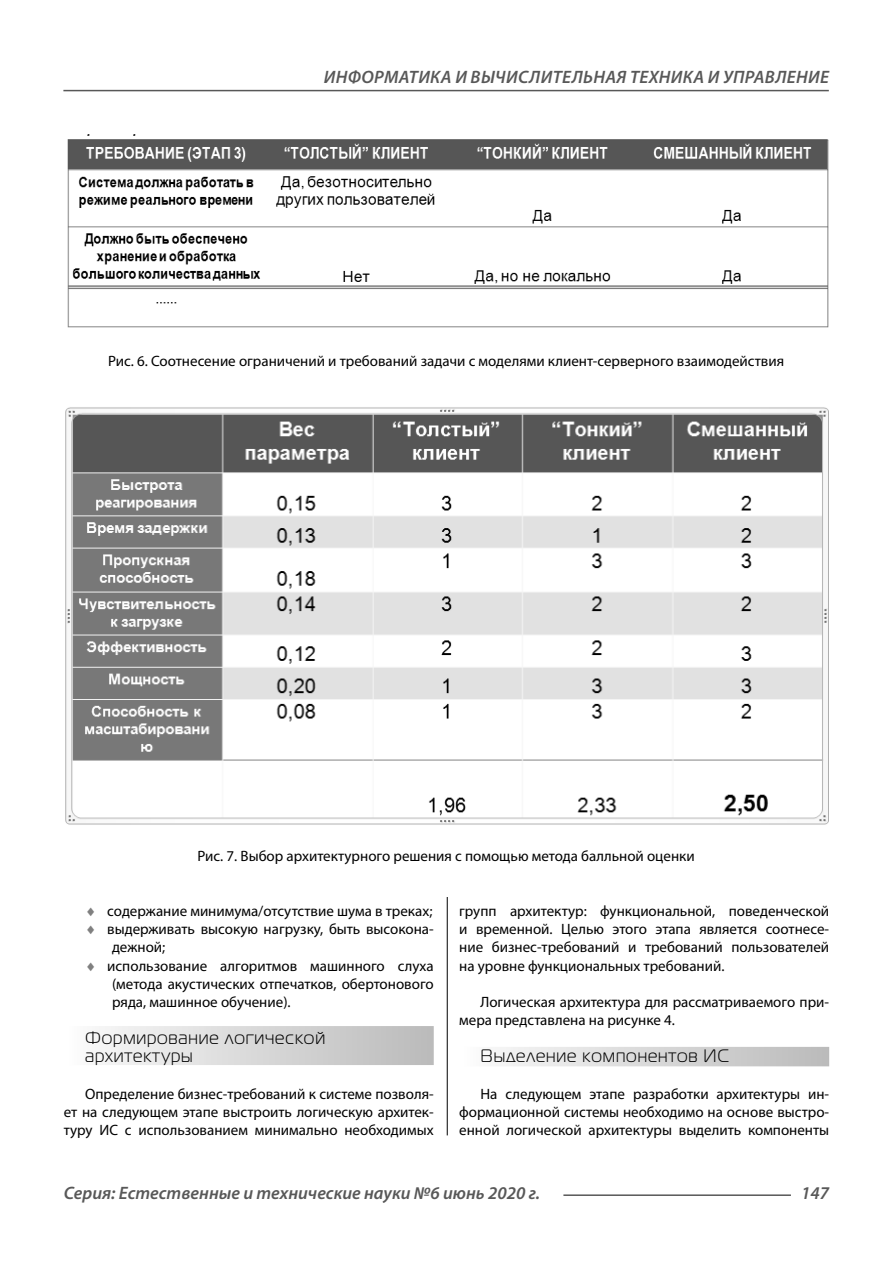
<style>
.page{position:relative;width:893px;height:1263px;background:#fff}
.page>*{position:absolute;margin:0;border:0;box-sizing:border-box;transform-origin:0 0}
.t1{font:18px/18.3px "Magistral C";letter-spacing:.05em;color:#000}
.t2{font:italic 600 18px "Myriad Pro";color:#585858}
.t3{font:italic 600 18px "Myriad Pro";letter-spacing:.02em;color:#585858}
.t4{font:15px/18.3px "Myriad Pro";color:#000;text-align:justify}
.s1{color:#808080}
</style>
<div class="page">
<hr style="left:447px;top:128px;width:1px;height:1007px;background:#000">
<div style="left:64px;top:1026px;width:370px;height:39px;background:linear-gradient(to right,#fcfcfc,#bababa)"></div>
<div style="left:459px;top:1047px;width:370px;height:19px;background:linear-gradient(to right,#fcfcfc,#bababa)"></div>
<div style="left:63px;top:128px;width:766px;height:769px;background:#fff"></div>
<img style="left:67px;top:135px;width:762px;height:193px">
<img style="left:65px;top:407px;width:764px;height:418px">
<hr style="left:563px;top:1194px;width:228px;height:2px;background:#585858">
<hr style="left:63px;top:90px;width:766px;height:1px;background:#585858">
<p class="t3" style="left:324px;top:67px;width:507px">ИНФОРМАТИКА И ВЫЧИСЛИТЕЛЬНАЯ ТЕХНИКА И УПРАВЛЕНИЕ</p>
<p class="t4" style="left:108px;top:351px;width:678px">Рис. 6. Соотнесение ограничений и требований задачи с моделями клиент-серверного взаимодействия</p>
<p class="t4" style="left:197px;top:846px;width:499px">Рис. 7. Выбор архитектурного решения с помощью метода балльной оценки</p>
<p class="t4" style="left:85px;top:901px;width:349px"><span class="s1">♦</span> содержание минимума/отсутствие шума в треках;</p>
<p class="t4" style="left:85px;top:919px;width:350px"><span class="s1">♦</span> выдерживать высокую нагрузку, быть высокона-</p>
<p class="t4" style="left:112px;top:938px;width:55px">дежной;</p>
<p class="t4" style="left:85px;top:956px;width:350px"><span class="s1">♦</span> использование алгоритмов машинного слуха</p>
<p class="t4" style="left:112px;top:974px;width:323px">(метода акустических отпечатков, обертонового</p>
<p class="t4" style="left:112px;top:993px;width:180px">ряда, машинное обучение).</p>
<p class="t1" style="left:85px;top:1028px;width:242px">Формирование логической архитектуры</p>
<p class="t4" style="left:64px;top:1084px;width:371px;text-indent:21px">Определение бизнес-требований к системе позволя&shy;ет на следующем этапе выстроить логическую архитек&shy;туру ИС с использованием минимально необходимых</p>
<p class="t4" style="left:459px;top:901px;width:371px">групп архитектур: функциональной, поведенческой и временной. Целью этого этапа является соотнесе&shy;ние бизнес-требований и требований пользователей на уровне функциональных требований.</p>
<p class="t4" style="left:459px;top:993px;width:371px;text-indent:21px">Логическая архитектура для рассматриваемого при&shy;мера представлена на рисунке 4.</p>
<p class="t1" style="left:480px;top:1047px;width:250px">Выделение компонентов ИС</p>
<p class="t4" style="left:459px;top:1084px;width:371px;text-indent:21px">На следующем этапе разработки архитектуры ин&shy;формационной системы необходимо на основе выстро&shy;енной логической архитектуры выделить компоненты</p>
<p class="t2" style="left:64px;top:1182px;width:478px">Серия: Естественные и технические науки №6 июнь 2020 г.</p>
<p class="t2" style="left:801px;top:1182px;width:30px">147</p>
</div>
